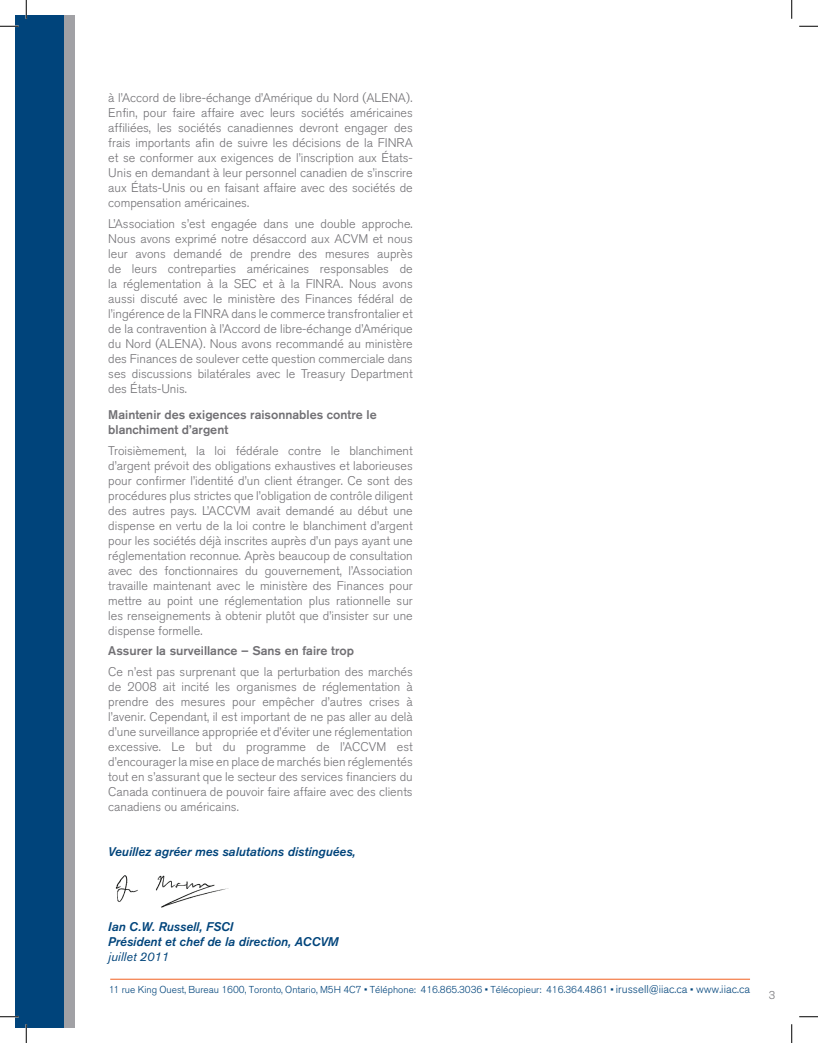
<style>
.page{position:relative;width:818px;height:1043px;background:#fff}
.page>*{position:absolute;margin:0;border:0;box-sizing:border-box;transform-origin:0 0}
.t1{font:300 12.5px/15px "Akzidenz Grotesk BQ";color:#717074;text-align:justify}
.t2{font:500 12.5px/15px "Akzidenz Grotesk BQ";color:#717074}
.t3{font:italic 12.5px/15px "Akzidenz Grotesk BQ Med";color:#00447b}
.t4{font:italic 12.5px "Akzidenz Grotesk BQ";color:#00447b}
.t5{font:300 11.25px "Akzidenz Grotesk BQ";color:#717074}
.t6{font:300 10px "Akzidenz Grotesk BQ";color:#00447b}
.s1{font-size:11.25px}
</style>
<div class="page">
<div style="left:15px;top:15px;width:50px;height:1013px;background:#00447b"></div>
<div style="left:64px;top:15px;width:10px;height:1013px;background:#a1a1a5"></div>
<hr style="left:110px;top:978px;width:640px;height:1px;background:#f26021">
<img style="left:115px;top:875px;width:114px;height:33px">
<svg style="left:0;top:25px;width:19px;height:2px"></svg>
<svg style="left:799px;top:25px;width:19px;height:2px"></svg>
<svg style="left:0;top:1015px;width:19px;height:2px"></svg>
<svg style="left:799px;top:1016px;width:19px;height:1px"></svg>
<svg style="left:25px;top:0;width:2px;height:19px"></svg>
<svg style="left:25px;top:1024px;width:2px;height:18px"></svg>
<svg style="left:791px;top:0;width:1px;height:19px"></svg>
<svg style="left:791px;top:1024px;width:1px;height:18px"></svg>
<p class="t1" style="left:108px;top:90px;width:306px">à l’Accord de libre-échange d’Amérique du Nord (ALENA).<br>Enfin, pour faire affaire avec leurs sociétés américaines affiliées, les sociétés canadiennes devront engager des frais importants afin de suivre les décisions de la FINRA et se conformer aux exigences de l’inscription aux États-Unis en demandant à leur personnel canadien de s’inscrire aux États-Unis ou en faisant affaire avec des sociétés de compensation américaines.</p>
<p class="t1" style="left:108px;top:216px;width:306px">L’Association s’est engagée dans une double approche.<br>Nous avons exprimé notre désaccord aux ACVM et nous leur avons demandé de prendre des mesures auprès de leurs contreparties américaines responsables de la réglementation à la SEC et à la FINRA. Nous avons aussi discuté avec le ministère des Finances fédéral de l’ingérence de la FINRA dans le commerce transfrontalier et de la contravention à l’Accord de libre-échange d’Amérique du Nord (ALENA). Nous avons recommandé au ministère des Finances de soulever cette question commerciale dans ses discussions bilatérales avec le Treasury Department des États-Unis.</p>
<p class="t2" style="left:108px;top:407px;width:270px">Maintenir des exigences raisonnables contre le blanchiment d’argent</p>
<p class="t1" style="left:108px;top:443px;width:306px">Troisièmement, la loi fédérale contre le blanchiment d’argent prévoit des obligations exhaustives et laborieuses pour confirmer l’identité d’un client étranger. Ce sont des procédures plus strictes que l’obligation de contrôle diligent des autres pays. L’ACCVM avait demandé au début une dispense en vertu de la loi contre le blanchiment d’argent pour les sociétés déjà inscrites auprès d’un pays ayant une réglementation reconnue. Après beaucoup de consultation avec des fonctionnaires du gouvernement, l’Association travaille maintenant avec le ministère des Finances pour mettre au point une réglementation plus rationnelle sur les renseignements à obtenir plutôt que d’insister sur une dispense formelle.</p>
<p class="t2" style="left:108px;top:643px;width:247px">Assurer la surveillance – Sans en faire trop</p>
<p class="t1" style="left:108px;top:664px;width:306px">Ce n’est pas surprenant que la perturbation des marchés de 2008 ait incité les organismes de réglementation à prendre des mesures pour empêcher d’autres crises à l’avenir. Cependant, il est important de ne pas aller au delà d’une surveillance appropriée et d’éviter une réglementation excessive. Le but du programme de l’ACCVM est d’encourager la mise en place de marchés bien réglementés tout en s’assurant que le secteur des services financiers du Canada continuera de pouvoir faire affaire avec des clients canadiens ou américains.</p>
<p class="t3" style="left:108px;top:844px;width:249px">Veuillez agréer mes salutations distinguées,</p>
<p class="t3" style="left:108px;top:919px;width:232px">Ian C.W. Russell, FSCI<br>Président et chef de la direction, ACCVM</p>
<p class="t4" style="left:108px;top:949px;width:62px">juillet 2011</p>
<p class="t6" style="left:109px;top:984px;width:642px">11 rue King Ouest, Bureau 1600, Toronto, Ontario, M5H 4C7 • Téléphone: 416.865.3036 • Télécopieur: 416.364.4861 • <span class="s1">irussell@iiac.ca</span> • <span class="s1">www.iiac.ca</span></p>
<p class="t5" style="left:768px;top:989px;width:8px">3</p>
</div>
